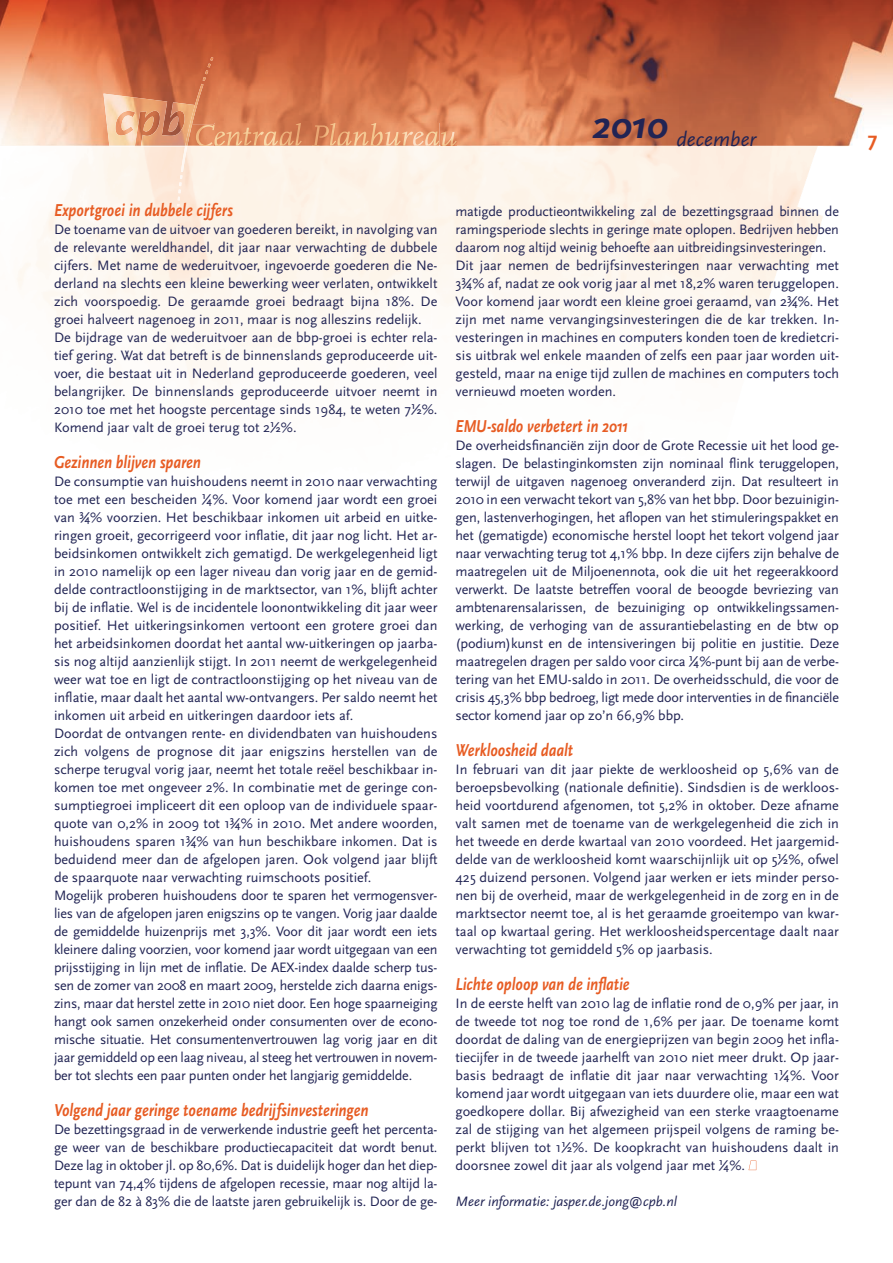
<style>
.page{position:relative;width:893px;height:1263px;background:#fff}
.page>*{position:absolute;margin:0;border:0;box-sizing:border-box;transform-origin:0 0}
.t1{font:italic 21px "Scala Sans";color:#212454}
.t2{font:700 21px "Scala Sans";color:#e75c23}
.t3{font:italic 700 18px "Scala Sans";color:#e75c23;scale:.83 1}
.t4{font:14.25px/18px "Scala Sans";color:#212454;text-align:justify}
.t5{font:italic 14.25px "Scala Sans";color:#212454}
</style>
<div class="page">
<img style="left:0;top:0;width:893px;height:388px">
<img style="left:215px;top:146px;width:224px;height:1px">
<img style="left:214px;top:123px;width:225px;height:23px">
<svg style="left:187px;top:125px;width:28px;height:22px"></svg>
<svg style="left:441px;top:146px;width:16px;height:1px"></svg>
<img style="left:441px;top:132px;width:16px;height:14px">
<img style="left:109px;top:146px;width:72px;height:1px">
<img style="left:103px;top:94px;width:82px;height:52px">
<img style="left:186px;top:57px;width:27px;height:85px">
<img style="left:177px;top:147px;width:8px;height:59px">
<img style="left:181px;top:146px;width:6px;height:25px">
<img style="left:185px;top:84px;width:18px;height:62px">
<svg style="left:749px;top:1160px;width:7px;height:10px"></svg>
<h1 class="t1" style="left:592px;top:127px;width:165px"><sup>2010</sup> december</h1>
<p class="t3" style="left:54px;top:200px;width:217px">Exportgroei in dubbele cijfers</p>
<p class="t4" style="left:54px;top:221px;width:385px;text-align:left">De toename van de uitvoer van goederen bereikt, in navolging van de relevante wereldhandel, dit jaar naar verwachting de dubbele cijfers. Met name de wederuitvoer, ingevoerde goederen die Ne&shy;derland na slechts een kleine bewerking weer verlaten, ontwikkelt zich voorspoedig. De geraamde groei bedraagt bijna 18%. De groei halveert nagenoeg in 2011, maar is nog alleszins redelijk.<br>De bijdrage van de wederuitvoer aan de bbp-groei is echter rela&shy;tief gering. Wat dat betreft is de binnenslands geproduceerde uit&shy;voer, die bestaat uit in Nederland geproduceerde goederen, veel belangrijker. De binnenslands geproduceerde uitvoer neemt in 2010 toe met het hoogste percentage sinds 1984, te weten 7½%.<br>Komend jaar valt de groei terug tot 2½%.</p>
<p class="t3" style="left:54px;top:452px;width:179px">Gezinnen blijven sparen</p>
<p class="t4" style="left:54px;top:473px;width:385px;text-align:left">De consumptie van huishoudens neemt in 2010 naar verwachting toe met een bescheiden ¼%. Voor komend jaar wordt een groei van ¾% voorzien. Het beschikbaar inkomen uit arbeid en uitke&shy;ringen groeit, gecorrigeerd voor inflatie, dit jaar nog licht. Het ar&shy;beidsinkomen ontwikkelt zich gematigd. De werkgelegenheid ligt in 2010 namelijk op een lager niveau dan vorig jaar en de gemid&shy;delde contractloonstijging in de marktsector, van 1%, blijft achter bij de inflatie. Wel is de incidentele loonontwikkeling dit jaar weer positief. Het uitkeringsinkomen vertoont een grotere groei dan het arbeidsinkomen doordat het aantal ww-uitkeringen op jaarba&shy;sis nog altijd aanzienlijk stijgt. In 2011 neemt de werkgelegenheid weer wat toe en ligt de contractloonstijging op het niveau van de inflatie, maar daalt het aantal ww-ontvangers. Per saldo neemt het inkomen uit arbeid en uitkeringen daardoor iets af.<br>Doordat de ontvangen rente- en dividendbaten van huishoudens zich volgens de prognose dit jaar enigszins herstellen van de scherpe terugval vorig jaar, neemt het totale reëel beschikbaar in&shy;komen toe met ongeveer 2%. In combinatie met de geringe con&shy;sumptiegroei impliceert dit een oploop van de individuele spaar&shy;quote van 0,2% in 2009 tot 1¾% in 2010. Met andere woorden, huishoudens sparen 1¾% van hun beschikbare inkomen. Dat is beduidend meer dan de afgelopen jaren. Ook volgend jaar blijft de spaarquote naar verwachting ruimschoots positief.<br>Mogelijk proberen huishoudens door te sparen het vermogensver&shy;lies van de afgelopen jaren enigszins op te vangen. Vorig jaar daalde de gemiddelde huizenprijs met 3,3%. Voor dit jaar wordt een iets kleinere daling voorzien, voor komend jaar wordt uitgegaan van een prijsstijging in lijn met de inflatie. De AEX-index daalde scherp tus&shy;sen de zomer van 2008 en maart 2009, herstelde zich daarna enigs&shy;zins, maar dat herstel zette in 2010 niet door. Een hoge spaarneiging hangt ook samen onzekerheid onder consumenten over de econo&shy;mische situatie. Het consumentenvertrouwen lag vorig jaar en dit jaar gemiddeld op een laag niveau, al steeg het vertrouwen in novem&shy;ber tot slechts een paar punten onder het langjarig gemiddelde.</p>
<p class="t3" style="left:54px;top:1100px;width:380px">Volgend jaar geringe toename bedrijfsinvesteringen</p>
<p class="t4" style="left:54px;top:1121px;width:385px">De bezettingsgraad in de verwerkende industrie geeft het percenta&shy;ge weer van de beschikbare productiecapaciteit dat wordt benut.<br>Deze lag in oktober jl. op 80,6%. Dat is duidelijk hoger dan het diep&shy;tepunt van 74,4% tijdens de afgelopen recessie, maar nog altijd la&shy;ger dan de 82 à 83% die de laatste jaren gebruikelijk is. Door de ge-</p>
<p class="t4" style="left:455px;top:203px;width:385px;text-align:left">matigde productieontwikkeling zal de bezettingsgraad binnen de ramingsperiode slechts in geringe mate oplopen. Bedrijven hebben daarom nog altijd weinig behoefte aan uitbreidingsinvesteringen.<br>Dit jaar nemen de bedrijfsinvesteringen naar verwachting met 3¾% af, nadat ze ook vorig jaar al met 18,2% waren teruggelopen.<br>Voor komend jaar wordt een kleine groei geraamd, van 2¾%. Het zijn met name vervangingsinvesteringen die de kar trekken. In&shy;vesteringen in machines en computers konden toen de kredietcri&shy;sis uitbrak wel enkele maanden of zelfs een paar jaar worden uit&shy;gesteld, maar na enige tijd zullen de machines en computers toch vernieuwd moeten worden.</p>
<p class="t3" style="left:455px;top:416px;width:209px">EMU-saldo verbetert in 2011</p>
<p class="t4" style="left:455px;top:437px;width:385px">De overheidsfinanciën zijn door de Grote Recessie uit het lood ge&shy;slagen. De belastinginkomsten zijn nominaal flink teruggelopen, terwijl de uitgaven nagenoeg onveranderd zijn. Dat resulteert in 2010 in een verwacht tekort van 5,8% van het bbp. Door bezuinigin&shy;gen, lastenverhogingen, het aflopen van het stimuleringspakket en het (gematigde) economische herstel loopt het tekort volgend jaar naar verwachting terug tot 4,1% bbp. In deze cijfers zijn behalve de maatregelen uit de Miljoenennota, ook die uit het regeerakkoord verwerkt. De laatste betreffen vooral de beoogde bevriezing van ambtenarensalarissen, de bezuiniging op ontwikkelings samen&shy;werking, de verhoging van de assurantiebelasting en de btw op (podium)kunst en de intensiveringen bij politie en justitie. Deze maatregelen dragen per saldo voor circa ¼%-punt bij aan de verbe&shy;tering van het EMU-saldo in 2011. De overheidsschuld, die voor de crisis 45,3% bbp bedroeg, ligt mede door interventies in de financiële sector komend jaar op zo’n 66,9% bbp.</p>
<p class="t3" style="left:455px;top:740px;width:143px">Werkloosheid daalt</p>
<p class="t4" style="left:455px;top:761px;width:385px">In februari van dit jaar piekte de werkloosheid op 5,6% van de beroepsbevolking (nationale definitie). Sindsdien is de werkloos&shy;heid voortdurend afgenomen, tot 5,2% in oktober. Deze afname valt samen met de toename van de werkgelegenheid die zich in het tweede en derde kwartaal van 2010 voordeed. Het jaargemid&shy;delde van de werkloosheid komt waarschijnlijk uit op 5½%, ofwel 425 duizend personen. Volgend jaar werken er iets minder perso&shy;nen bij de overheid, maar de werkgelegenheid in de zorg en in de marktsector neemt toe, al is het geraamde groeitempo van kwar&shy;taal op kwartaal gering. Het werkloosheidspercentage daalt naar verwachting tot gemiddeld 5% op jaarbasis.</p>
<p class="t3" style="left:455px;top:974px;width:211px">Lichte oploop van de inflatie</p>
<p class="t4" style="left:455px;top:995px;width:385px">In de eerste helft van 2010 lag de inflatie rond de 0,9% per jaar, in de tweede tot nog toe rond de 1,6% per jaar. De toename komt doordat de daling van de energieprijzen van begin 2009 het infla&shy;tiecijfer in de tweede jaarhelft van 2010 niet meer drukt. Op jaar&shy;basis bedraagt de inflatie dit jaar naar verwachting 1¼%. Voor komend jaar wordt uitgegaan van iets duurdere olie, maar een wat goedkopere dollar. Bij afwezigheid van een sterke vraagtoename zal de stijging van het algemeen prijspeil volgens de raming be&shy;perkt blijven tot 1½%. De koopkracht van huishoudens daalt in doorsnee zowel dit jaar als volgend jaar met ¼%.</p>
<p class="t5" style="left:455px;top:1194px;width:223px">Meer informatie: jasper.de.jong@cpb.nl</p>
<h1 class="t2" style="left:868px;top:128px;width:11px">7</h1>
</div>
